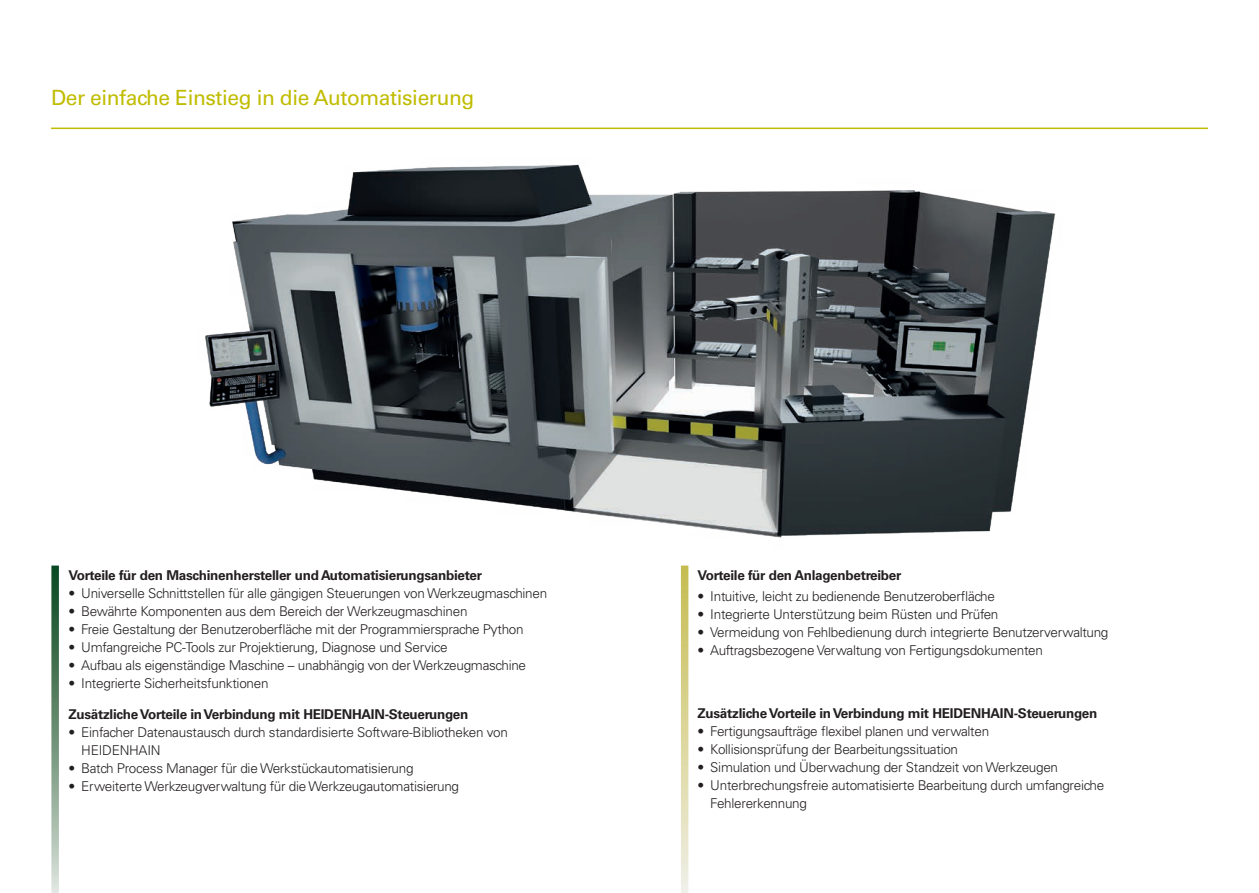
<style>
.page{position:relative;width:1259px;height:893px;background:#fff}
.page>*{position:absolute;margin:0;border:0;box-sizing:border-box;transform-origin:0 0}
.t1{font:21px "Univers";letter-spacing:-.02em;color:#c0bc00}
.t2{font:300 13.5px/18px "Univers";letter-spacing:-.02em;color:#231f20}
.t3{font:700 13.5px "Univers";letter-spacing:-.02em;color:#231f20}
</style>
<div class="page">
<img style="left:163px;top:127px;width:945px;height:461px">
<hr style="left:51px;top:128px;width:1157px;height:1px;background:#c0bc00">
<svg style="left:51px;top:566px;width:8px;height:327px;background:#75977f"></svg>
<svg style="left:681px;top:566px;width:7px;height:327px;background:#dad59a"></svg>
<h1 class="t1" style="left:51px;top:85px;width:425px">Der einfache Einstieg in die Automatisierung</h1>
<p class="t3" style="left:68px;top:567px;width:415px">Vorteile für den Maschinenhersteller und Automatisierungsanbieter</p>
<p class="t2" style="left:68px;top:584px;width:480px">• Universelle Schnittstellen für alle gängigen Steuerungen von Werkzeugmaschinen</p>
<p class="t2" style="left:68px;top:602px;width:400px">• Bewährte Komponenten aus dem Bereich der Werkzeugmaschinen</p>
<p class="t2" style="left:68px;top:620px;width:456px">• Freie Gestaltung der Benutzeroberfläche mit der Programmiersprache Python</p>
<p class="t2" style="left:68px;top:638px;width:381px">• Umfangreiche PC-Tools zur Projektierung, Diagnose und Service</p>
<p class="t2" style="left:68px;top:656px;width:459px">• Aufbau als eigenständige Maschine – unabhängig von der Werkzeugmaschine</p>
<p class="t2" style="left:68px;top:674px;width:201px">• Integrierte Sicherheitsfunktionen</p>
<p class="t3" style="left:68px;top:706px;width:401px">Zusätzliche Vorteile in Verbindung mit HEIDENHAIN-Steuerungen</p>
<p class="t2" style="left:81px;top:723px;width:428px;text-indent:-13px">• Einfacher Datenaustausch durch standardisierte Software-Bibliotheken von<br>HEIDENHAIN</p>
<p class="t2" style="left:68px;top:759px;width:346px">• Batch Process Manager für die Werkstückautomatisierung</p>
<p class="t2" style="left:68px;top:777px;width:392px">• Erweiterte Werkzeugverwaltung für die Werkzeugautomatisierung</p>
<p class="t3" style="left:697px;top:567px;width:205px">Vorteile für den Anlagenbetreiber</p>
<p class="t2" style="left:697px;top:587px;width:299px">• Intuitive, leicht zu bedienende Benutzeroberfläche</p>
<p class="t2" style="left:697px;top:605px;width:302px">• Integrierte Unterstützung beim Rüsten und Prüfen</p>
<p class="t2" style="left:697px;top:623px;width:412px">• Vermeidung von Fehlbedienung durch integrierte Benutzerverwaltung</p>
<p class="t2" style="left:697px;top:641px;width:347px">• Auftragsbezogene Verwaltung von Fertigungsdokumenten</p>
<p class="t3" style="left:697px;top:705px;width:401px">Zusätzliche Vorteile in Verbindung mit HEIDENHAIN-Steuerungen</p>
<p class="t2" style="left:697px;top:722px;width:293px">• Fertigungsaufträge flexibel planen und verwalten</p>
<p class="t2" style="left:697px;top:740px;width:262px">• Kollisionsprüfung der Bearbeitungssituation</p>
<p class="t2" style="left:697px;top:758px;width:362px">• Simulation und Überwachung der Standzeit von Werkzeugen</p>
<p class="t2" style="left:710px;top:776px;width:395px;text-indent:-13px">• Unterbrechungsfreie automatisierte Bearbeitung durch umfangreiche<br>Fehlererkennung</p>
</div>
